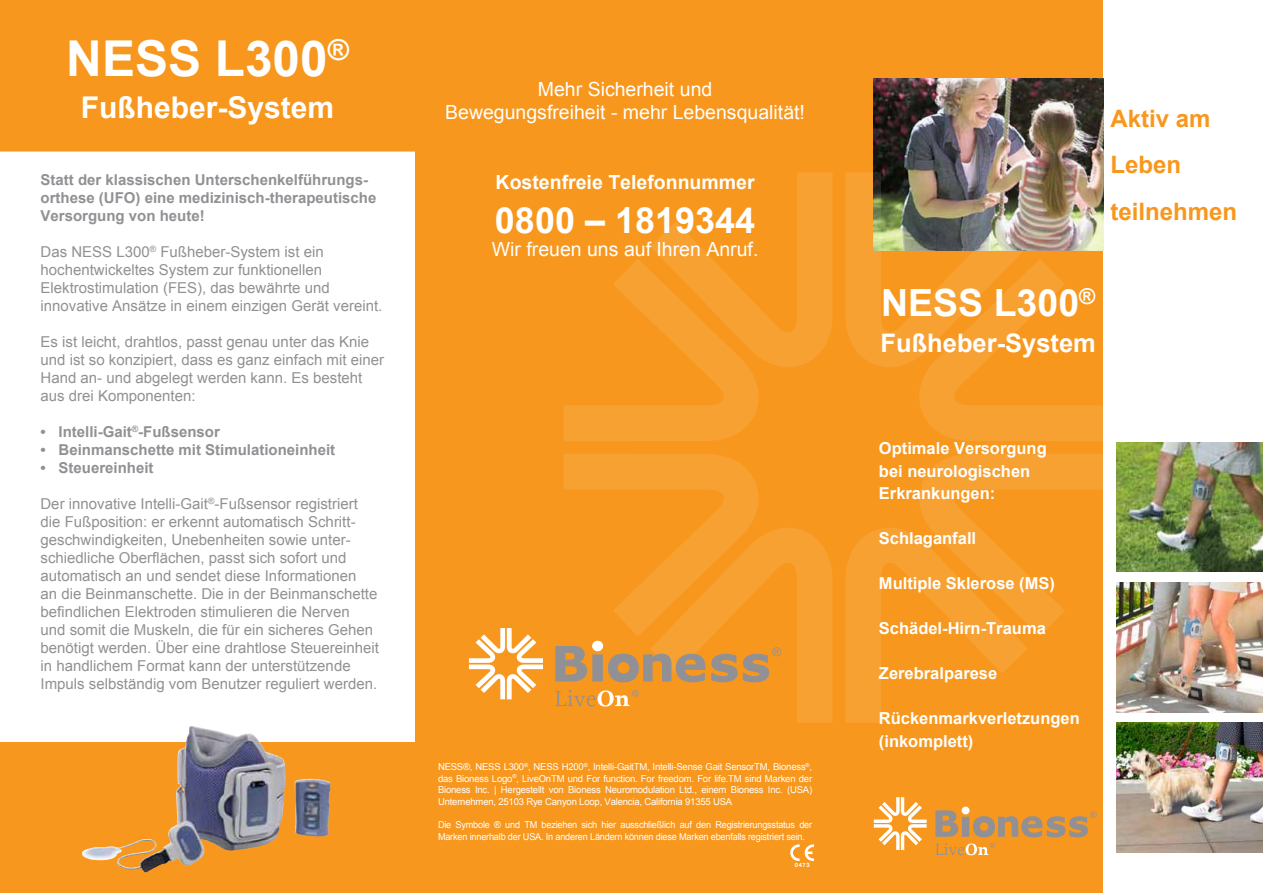
<style>
.page{position:relative;width:1263px;height:893px;background:#fff}
.page>*{position:absolute;margin:0;border:0;box-sizing:border-box;transform-origin:0 0}
.t1{font:700 49.5px "Arial";color:#fff}
.t2{font:700 37.5px "Arial";color:#fff}
.t3{font:700 36px "Arial";color:#fff}
.t4{font:700 30px "Arial";color:#fff}
.t5{font:700 25.5px "Arial";color:#fff}
.t6{font:700 24px/46.5px "Arial";color:#f8971d}
.t7{font:19.5px/23.4px "Arial";color:#fff;text-align:center}
.t8{font:700 19.5px "Arial";color:#fff}
.t9{font:700 16.5px/22.5px "Arial";color:#fff}
.t10{font:15px/18px "Arial";color:#919195}
.t11{font:700 15px/18px "Arial";color:#919195}
.t12{font:9.45px/11.7px "Arial";letter-spacing:-.02em;color:#fff;text-align:justify}
.t13{font:9.45px/11.7px "Arial";letter-spacing:-.02em;color:#fff;scale:.96 1}
.t14{font:700 5.85px "Helvetica Neue";color:#fff}
</style>
<div class="page">
<div style="left:415px;top:0;width:442px;height:893px;background:#f8971d"></div>
<div style="left:846px;top:0;width:257px;height:893px;background:#f8971d"></div>
<div style="left:0;top:0;width:415px;height:152px;background:#f8971d"></div>
<svg style="left:0;top:742px;width:415px;height:151px;background:#d98f37"></svg>
<img style="left:873px;top:79px;width:230px;height:93px">
<img style="left:1116px;top:723px;width:147px;height:129px">
<img style="left:1116px;top:582px;width:147px;height:130px">
<img style="left:1116px;top:442px;width:147px;height:130px">
<img style="left:82px;top:734px;width:107px;height:134px">
<svg style="left:935px;top:810px;width:23px;height:27px"></svg>
<div style="left:962px;top:807px;width:7px;height:7px;background:#fff;border-radius:50%"></div>
<div style="left:962px;top:817px;width:7px;height:20px;background:#919195"></div>
<svg style="left:874px;top:797px;width:53px;height:53px"></svg>
<svg style="left:973px;top:811px;width:124px;height:26px"></svg>
<svg style="left:935px;top:843px;width:60px;height:12px"></svg>
<svg style="left:790px;top:844px;width:24px;height:17px"></svg>
<svg style="left:564px;top:172px;width:269px;height:269px"></svg>
<svg style="left:845px;top:454px;width:258px;height:269px"></svg>
<img style="left:845px;top:172px;width:259px;height:269px">
<svg style="left:469px;top:628px;width:74px;height:71px"></svg>
<svg style="left:555px;top:454px;width:278px;height:269px"></svg>
<h1 class="t1" style="left:66px;top:26px;width:284px">NESS L300<sup>®</sup></h1>
<h3 class="t4" style="left:81px;top:88px;width:255px">Fußheber-System</h3>
<p class="t11" style="left:40px;top:171px;width:337px">Statt der klassischen Unterschenkelführungs&shy;orthese (UFO) eine medizinisch-therapeutische<br>Versorgung von heute!</p>
<p class="t10" style="left:40px;top:243px;width:343px">Das NESS L300<sup>®</sup> Fußheber-System ist ein hochentwickeltes System zur funktionellen Elektrostimulation (FES), das bewährte und innovative Ansätze in einem einzigen Gerät vereint.</p>
<p class="t10" style="left:41px;top:333px;width:345px">Es ist leicht, drahtlos, passt genau unter das Knie und ist so konzipiert, dass es ganz einfach mit einer Hand an- und abgelegt werden kann. Es besteht aus drei Komponenten:</p>
<p class="t11" style="left:41px;top:423px;width:181px">• Intelli-Gait<sup>®</sup>-Fußsensor</p>
<p class="t11" style="left:40px;top:441px;width:296px">• Beinmanschette mit Stimulationeinheit</p>
<p class="t11" style="left:40px;top:459px;width:115px">• Steuereinheit</p>
<p class="t10" style="left:40px;top:495px;width:340px">Der innovative Intelli-Gait<sup>®</sup>-Fußsensor registriert die Fußposition: er erkennt automatisch Schritt&shy;geschwindigkeiten, Unebenheiten sowie unter&shy;schiedliche Oberflächen, passt sich sofort und automatisch an und sendet diese Informationen<br>an die Beinmanschette. Die in der Beinmanschette befindlichen Elektroden stimulieren die Nerven<br>und somit die Muskeln, die für ein sicheres Gehen benötigt werden. Über eine drahtlose Steuereinheit in handlichem Format kann der unterstützende Impuls selbständig vom Benutzer reguliert werden.</p>
<h3 class="t7" style="left:445px;top:77px;width:361px">Mehr Sicherheit und<br>Bewegungsfreiheit - mehr Lebensqualität!</h3>
<h3 class="t8" style="left:496px;top:169px;width:260px">Kostenfreie Telefonnummer</h3>
<h3 class="t3" style="left:495px;top:196px;width:262px">0800 – 1819344</h3>
<h3 class="t7" style="left:492px;top:238px;width:268px">Wir freuen uns auf Ihren Anruf.</h3>
<p class="t12" style="left:438px;top:761px;width:376px">NESS®, NESS L300<sup>®</sup>, NESS H200<sup>®</sup>, Intelli-GaitTM, Intelli-Sense Gait SensorTM, Bioness<sup>®</sup>, das Bioness Logo<sup>®</sup>, LiveOnTM und For function. For freedom. For life.TM sind Marken der Bioness Inc. | Hergestellt von Bioness Neuromodulation Ltd., einem Bioness Inc. (USA)<br>Unternehmen, 25103 Rye Canyon Loop, Valencia, California 91355 USA</p>
<p class="t13" style="left:438px;top:819px;width:391px">Die Symbole ® und TM beziehen sich hier ausschließlich auf den Registrierungsstatus der<br>Marken innerhalb der USA. In anderen Ländern können diese Marken ebenfalls registriert sein.</p>
<p class="t14" style="left:795px;top:861px;width:16px">0473</p>
<h3 class="t6" style="left:1110px;top:96px;width:128px">Aktiv am<br>Leben teilnehmen</h3>
<h2 class="t2" style="left:881px;top:278px;width:216px">NESS L300<sup>®</sup></h2>
<h3 class="t5" style="left:880px;top:326px;width:217px">Fußheber-System</h3>
<p class="t9" style="left:879px;top:437px;width:169px">Optimale Versorgung bei neurologischen<br>Erkrankungen:</p>
<p class="t9" style="left:879px;top:527px;width:99px">Schlaganfall</p>
<p class="t9" style="left:879px;top:572px;width:178px">Multiple Sklerose (MS)</p>
<p class="t9" style="left:879px;top:617px;width:168px">Schädel-Hirn-Trauma</p>
<p class="t9" style="left:879px;top:662px;width:120px">Zerebralparese</p>
<p class="t9" style="left:879px;top:707px;width:202px">Rückenmarkverletzungen (inkomplett)</p>
</div>
